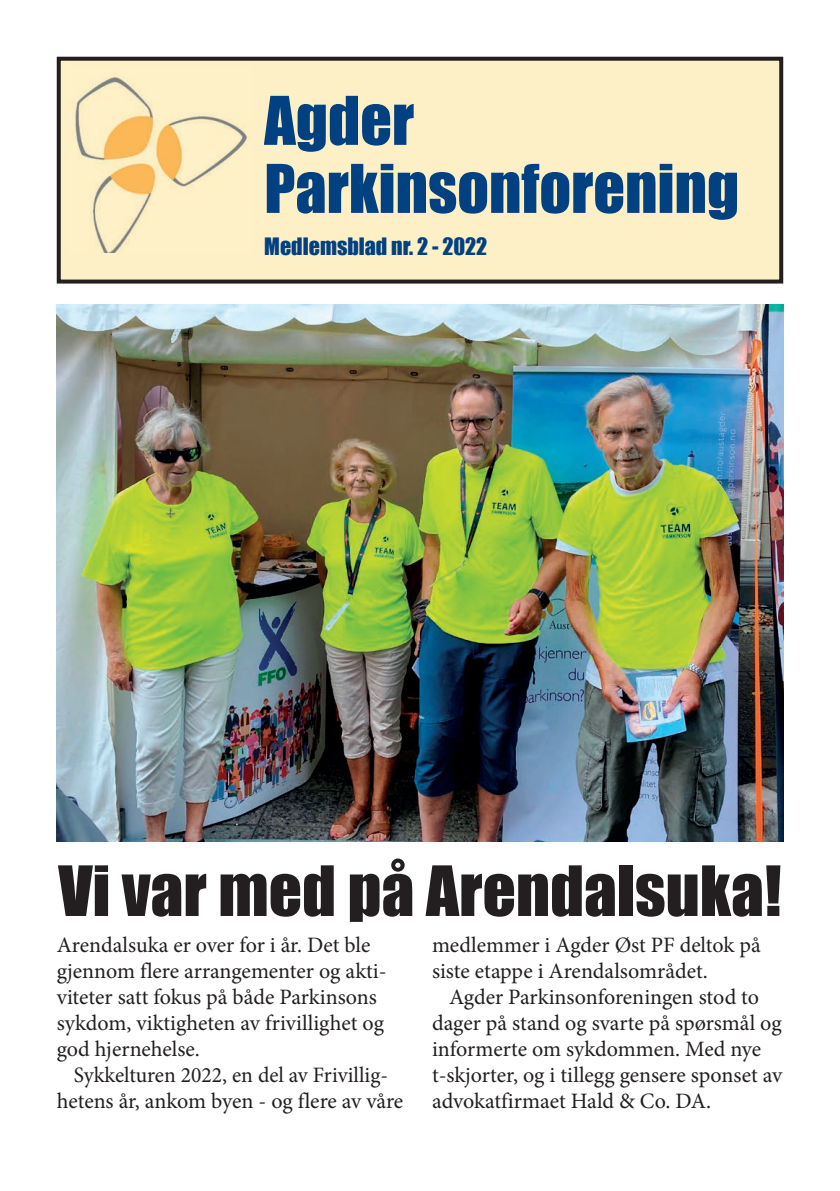
<style>
.page{position:relative;width:840px;height:1191px;background:#fff}
.page>*{position:absolute;margin:0;border:0;box-sizing:border-box;transform-origin:0 0}
.t1{font:64px "Impact";color:#231f20}
.t2{font:62px/68px "Impact";color:#014081}
.t3{font:22px/26px "Minion Pro";color:#231f20}
.t4{font:22px "Impact";color:#014081}
</style>
<div class="page">
<div style="left:57px;top:57px;width:725px;height:226px;background:#fef0c6;border:4px solid #231f20"></div>
<img style="left:75px;top:77px;width:174px;height:175px">
<img style="left:57px;top:305px;width:725px;height:536px">
<h2 class="t2" style="left:264px;top:85px;width:476px">Agder<br>Parkinsonforening</h2>
<p class="t4" style="left:264px;top:229px;width:224px">Medlemsblad nr. 2 - 2022</p>
<h1 class="t1" style="left:58px;top:841px;width:724px">Vi var med på Arendalsuka!</h1>
<p class="t3" style="left:57px;top:932px;width:331px">Arendalsuka er over for i år. Det ble gjennom flere arrangementer og akti&shy;viteter satt fokus på både Parkinsons sykdom, viktigheten av frivillighet og god hjernehelse.</p>
<p class="t3" style="left:57px;top:1062px;width:348px;text-align:center">Sykkelturen 2022, en del av Frivillig&shy;hetens år, ankom byen - og flere av våre</p>
<p class="t3" style="left:432px;top:932px;width:330px">medlemmer i Agder Øst PF deltok på siste etappe i Arendalsområdet.</p>
<p class="t3" style="left:432px;top:984px;width:351px;text-indent:17px">Agder Parkinsonforeningen stod to dager på stand og svarte på spørsmål og informerte om sykdommen. Med nye t-skjorter, og i tillegg gensere sponset av advokatfirmaet Hald &amp; Co. DA.</p>
</div>
